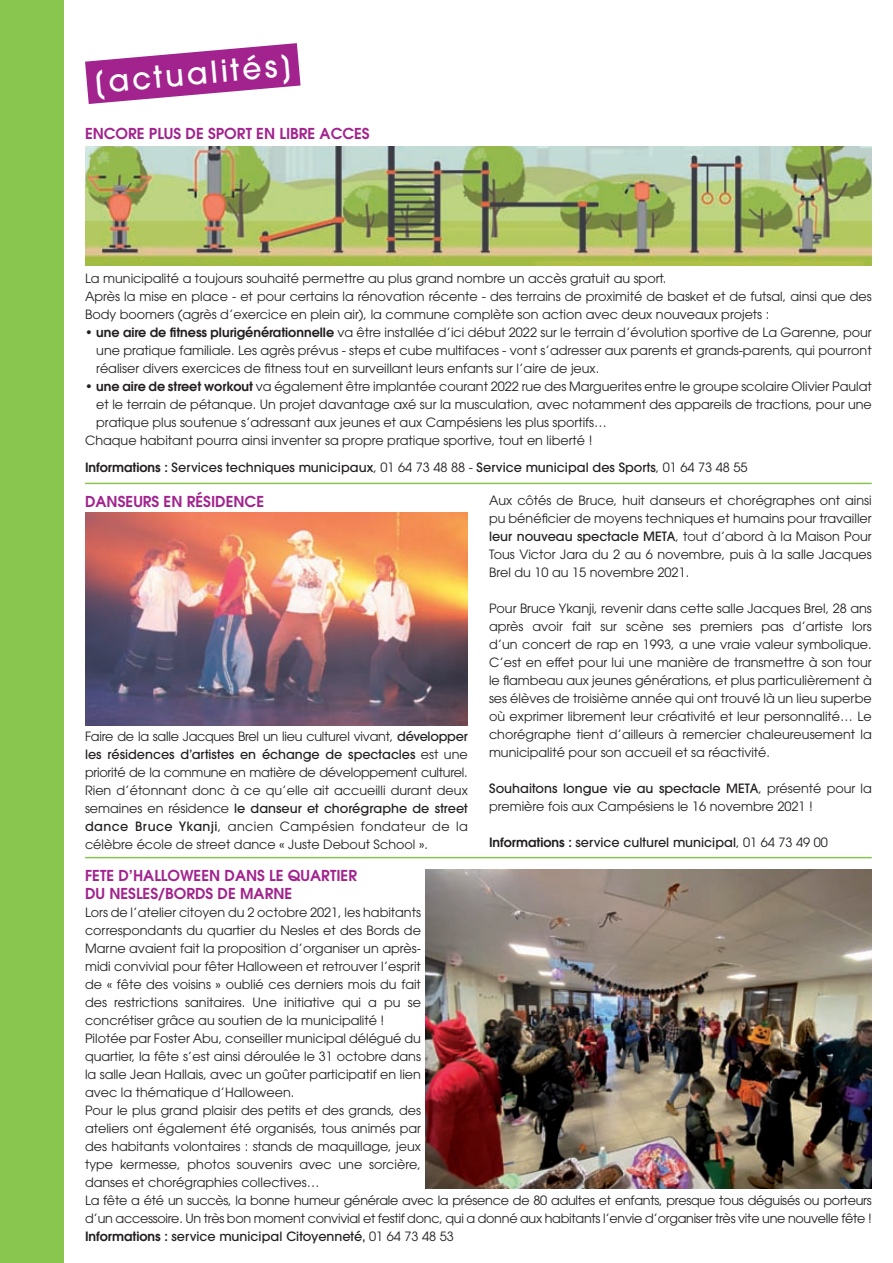
<style>
.page{position:relative;width:893px;height:1263px;background:#fff}
.page>*{position:absolute;margin:0;border:0;box-sizing:border-box;transform-origin:0 0}
.t1{font:500 30px "ITC Avant Garde Std";color:#fff}
.t2{font:600 15px/18px "ITC Avant Garde Std";color:#a2238e}
.t3{font:12.75px/18px "ITC Avant Garde Std";color:#231f20;text-align:justify}
.t4{font:500 12.75px "ITC Avant Garde Std";color:#231f20}
.s1{font-weight:600}
.s2{font-weight:400}
.s3{font-weight:500}
</style>
<div class="page">
<div style="left:0;top:0;width:64px;height:1263px;background:#89c650"></div>
<hr style="left:85px;top:483px;width:787px;height:1px;background:#89c650">
<hr style="left:85px;top:857px;width:787px;height:1px;background:#89c650">
<svg style="left:85px;top:43px;width:216px;height:61px"></svg>
<img style="left:85px;top:147px;width:787px;height:119px">
<img style="left:85px;top:512px;width:383px;height:213px">
<img style="left:425px;top:870px;width:447px;height:318px">
<h1 class="t1" style="left:92px;top:63px;width:201px;rotate:-5deg">[actualités]</h1>
<p class="t2" style="left:85px;top:124px;width:286px">ENCORE PLUS DE SPORT EN LIBRE ACCES</p>
<p class="t3" style="left:85px;top:269px;width:788px;text-align:left">La municipalité a toujours souhaité permettre au plus grand nombre un accès gratuit au sport.<br>Après la mise en place - et pour certains la rénovation récente - des terrains de proximité de basket et de futsal, ainsi que des<br>Body boomers (agrès d’exercice en plein air), la commune complète son action avec deux nouveaux projets :</p>
<p class="t3" style="left:96px;top:323px;width:777px;text-indent:-11px"><span class="s1">• une aire de fitness plurigénérationnelle</span> va être installée d’ici début 2022 sur le terrain d’évolution sportive de La Garenne, pour une pratique familiale. Les agrès prévus - steps et cube multifaces - vont s’adresser aux parents et grands-parents, qui pourront réaliser divers exercices de fitness tout en surveillant leurs enfants sur l’aire de jeux.</p>
<p class="t3" style="left:85px;top:377px;width:788px"><span class="s1">• une aire de street workout</span> va également être implantée courant 2022 rue des Marguerites entre le groupe scolaire Olivier Paulat</p>
<p class="t3" style="left:96px;top:395px;width:777px">et le terrain de pétanque. Un projet davantage axé sur la musculation, avec notamment des appareils de tractions, pour une</p>
<p class="t3" style="left:96px;top:413px;width:512px">pratique plus soutenue s’adressant aux jeunes et aux Campésiens les plus sportifs…</p>
<p class="t3" style="left:85px;top:431px;width:509px">Chaque habitant pourra ainsi inventer sa propre pratique sportive, tout en liberté !</p>
<p class="t4" style="left:85px;top:459px;width:664px"><span class="s1">Informations :</span> Services techniques municipaux<span class="s2">, 01 64 73 48 88 -</span> Service municipal des Sports<span class="s2">, 01 64 73 48 55</span></p>
<p class="t2" style="left:85px;top:492px;width:181px">DANSEURS EN RÉSIDENCE</p>
<p class="t3" style="left:85px;top:727px;width:384px">Faire de la salle Jacques Brel un lieu culturel vivant, <span class="s3">développer les résidences d’artistes en échange de spectacles</span> est une priorité de la commune en matière de développement culturel.<br>Rien d’étonnant donc à ce qu’elle ait accueilli durant deux semaines en résidence <span class="s3">le danseur et chorégraphe de street dance Bruce Ykanji</span>, ancien Campésien fondateur de la célèbre école de street dance « Juste Debout School ».</p>
<p class="t3" style="left:489px;top:491px;width:384px">Aux côtés de Bruce, huit danseurs et chorégraphes ont ainsi pu bénéficier de moyens techniques et humains pour travailler <span class="s3">leur nouveau spectacle META</span>, tout d’abord à la Maison Pour Tous Victor Jara du 2 au 6 novembre, puis à la salle Jacques Brel du 10 au 15 novembre 2021.</p>
<p class="t3" style="left:489px;top:599px;width:384px">Pour Bruce Ykanji, revenir dans cette salle Jacques Brel, 28 ans après avoir fait sur scène ses premiers pas d’artiste lors d’un concert de rap en 1993, a une vraie valeur symbolique.<br>C’est en effet pour lui une manière de transmettre à son tour le flambeau aux jeunes générations, et plus particulièrement à ses élèves de troisième année qui ont trouvé là un lieu superbe où exprimer librement leur créativité et leur personnalité… Le chorégraphe tient d’ailleurs à remercier chaleureusement la municipalité pour son accueil et sa réactivité.</p>
<p class="t3" style="left:489px;top:779px;width:384px"><span class="s3">Souhaitons longue vie au spectacle META</span>, présenté pour la première fois aux Campésiens le 16 novembre 2021 !</p>
<p class="t4" style="left:489px;top:834px;width:340px"><span class="s1">Informations :</span> service culturel municipal<span class="s2">, 01 64 73 49 00</span></p>
<p class="t2" style="left:85px;top:866px;width:274px">FETE D’HALLOWEEN DANS LE QUARTIER<br>DU NESLES/BORDS DE MARNE</p>
<p class="t3" style="left:85px;top:903px;width:788px;text-align:left">Lors de l’atelier citoyen du 2 octobre 2021, les habitants<br>correspondants du quartier du Nesles et des Bords de<br>Marne avaient fait la proposition d’organiser un après-<br>midi convivial pour fêter Halloween et retrouver l’esprit<br>de « fête des voisins » oublié ces derniers mois du fait<br>des restrictions sanitaires. Une initiative qui a pu se<br>concrétiser grâce au soutien de la municipalité !<br>Pilotée par Foster Abu, conseiller municipal délégué du<br>quartier, la fête s’est ainsi déroulée le 31 octobre dans<br>la salle Jean Hallais, avec un goûter participatif en lien<br>avec la thématique d’Halloween.<br>Pour le plus grand plaisir des petits et des grands, des<br>ateliers ont également été organisés, tous animés par<br>des habitants volontaires : stands de maquillage, jeux<br>type kermesse, photos souvenirs avec une sorcière,<br>danses et chorégraphies collectives…<br>La fête a été un succès, la bonne humeur générale avec la présence de 80 adultes et enfants, presque tous déguisés ou porteurs d’un accessoire. Un très bon moment convivial et festif donc, qui a donné aux habitants l’envie d’organiser très vite une nouvelle fête !<br><span class="s1">Informations :</span> <span class="s3">service municipal Citoyenneté,</span> 01 64 73 48 53</p>
</div>
